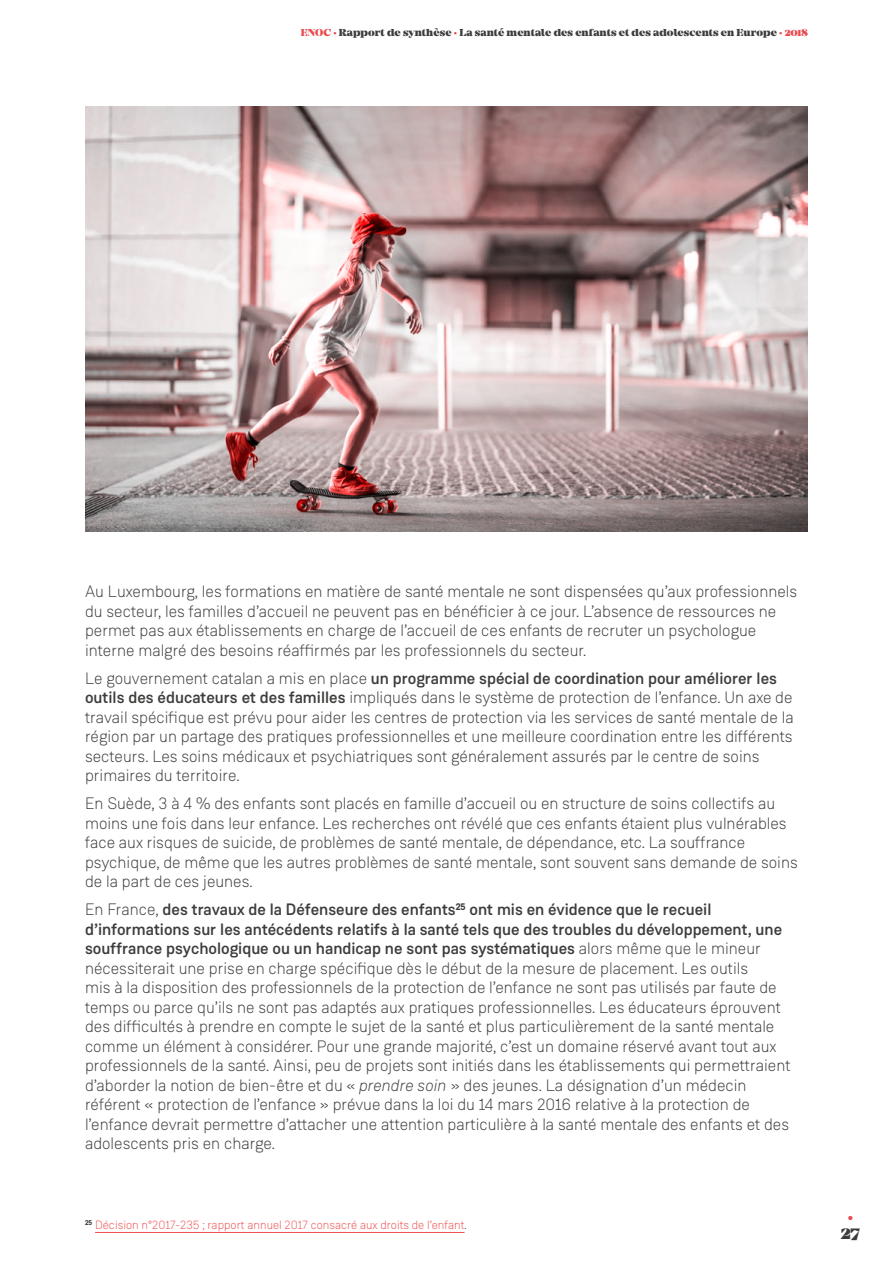
<style>
.page{position:relative;width:893px;height:1263px;background:#fff}
.page>*{position:absolute;margin:0;border:0;box-sizing:border-box;transform-origin:0 0}
.t1{font:900 18px "Mirador";color:#3c3c3b}
.t2{font:900 18px "Mirador";color:#e94b4e}
.t3{font:300 16.5px/19.5px "Weissenhof Grotesk";color:#3c3c3b}
.t4{font:300 12px "Weissenhof Grotesk";color:#ef5152}
.t5{font:900 10.5px "Mirador";color:#3c3c3b}
.s1{color:#e94b4e}
.s2{font-weight:500}
.s3{font-style:italic}
.s4{color:#3c3c3b}
</style>
<div class="page">
<svg style="left:85px;top:107px;width:722px;height:424px;background:#baa5a5"></svg>
<hr style="left:95px;top:1232px;width:369px;height:1px;background:#ef5152">
<p class="t5" style="left:301px;top:27px;width:509px"><span class="s1">ENOC ·</span> Rapport de synthèse <span class="s1">·</span> La santé mentale des enfants et des adolescents en Europe <span class="s1">· 2018</span></p>
<p class="t3" style="left:85px;top:581px;width:714px">Au Luxembourg, les formations en matière de santé mentale ne sont dispensées qu’aux professionnels du secteur, les familles d’accueil ne peuvent pas en bénéficier à ce jour. L’absence de ressources ne permet pas aux établissements en charge de l’accueil de ces enfants de recruter un psychologue interne malgré des besoins réaffirmés par les professionnels du secteur.</p>
<p class="t3" style="left:85px;top:668px;width:710px">Le gouvernement catalan a mis en place <span class="s2">un programme spécial de coordination pour améliorer les outils des éducateurs et des familles</span> impliqués dans le système de protection de l’enfance. Un axe de travail spécifique est prévu pour aider les centres de protection via les services de santé mentale de la région par un partage des pratiques professionnelles et une meilleure coordination entre les différents secteurs. Les soins médicaux et psychiatriques sont généralement assurés par le centre de soins primaires du territoire.</p>
<p class="t3" style="left:85px;top:793px;width:714px">En Suède, 3 à 4 % des enfants sont placés en famille d’accueil ou en structure de soins collectifs au moins une fois dans leur enfance. Les recherches ont révélé que ces enfants étaient plus vulnérables face aux risques de suicide, de problèmes de santé mentale, de dépendance, etc. La souffrance psychique, de même que les autres problèmes de santé mentale, sont souvent sans demande de soins de la part de ces jeunes.</p>
<p class="t3" style="left:85px;top:899px;width:707px">En France, <span class="s2">des travaux de la Défenseure des enfants</span><sup>25</sup> <span class="s2">ont mis en évidence que le recueil d’informations sur les antécédents relatifs à la santé tels que des troubles du développement, une souffrance psychologique ou un handicap ne sont pas systématiques</span> alors même que le mineur nécessiterait une prise en charge spécifique dès le début de la mesure de placement. Les outils<br>mis à la disposition des professionnels de la protection de l’enfance ne sont pas utilisés par faute de temps ou parce qu’ils ne sont pas adaptés aux pratiques professionnelles. Les éducateurs éprouvent des difficultés à prendre en compte le sujet de la santé et plus particulièrement de la santé mentale comme un élément à considérer. Pour une grande majorité, c’est un domaine réservé avant tout aux professionnels de la santé. Ainsi, peu de projets sont initiés dans les établissements qui permettraient d’aborder la notion de bien-être et du « <span class="s3">prendre soin</span> » des jeunes. La désignation d’un médecin référent « protection de l’enfance » prévue dans la loi du 14 mars 2016 relative à la protection de l’enfance devrait permettre d’attacher une attention particulière à la santé mentale des enfants et des adolescents pris en charge.</p>
<p class="t4" style="left:85px;top:1218px;width:383px"><sup>25</sup> Décision n°2017-235 ; rapport annuel 2017 consacré aux droits de l’enfant<span class="s4">.</span></p>
<p class="t2" style="left:848px;top:1203px;width:6px">.</p>
<p class="t1" style="left:841px;top:1222px;width:21px">27</p>
</div>
